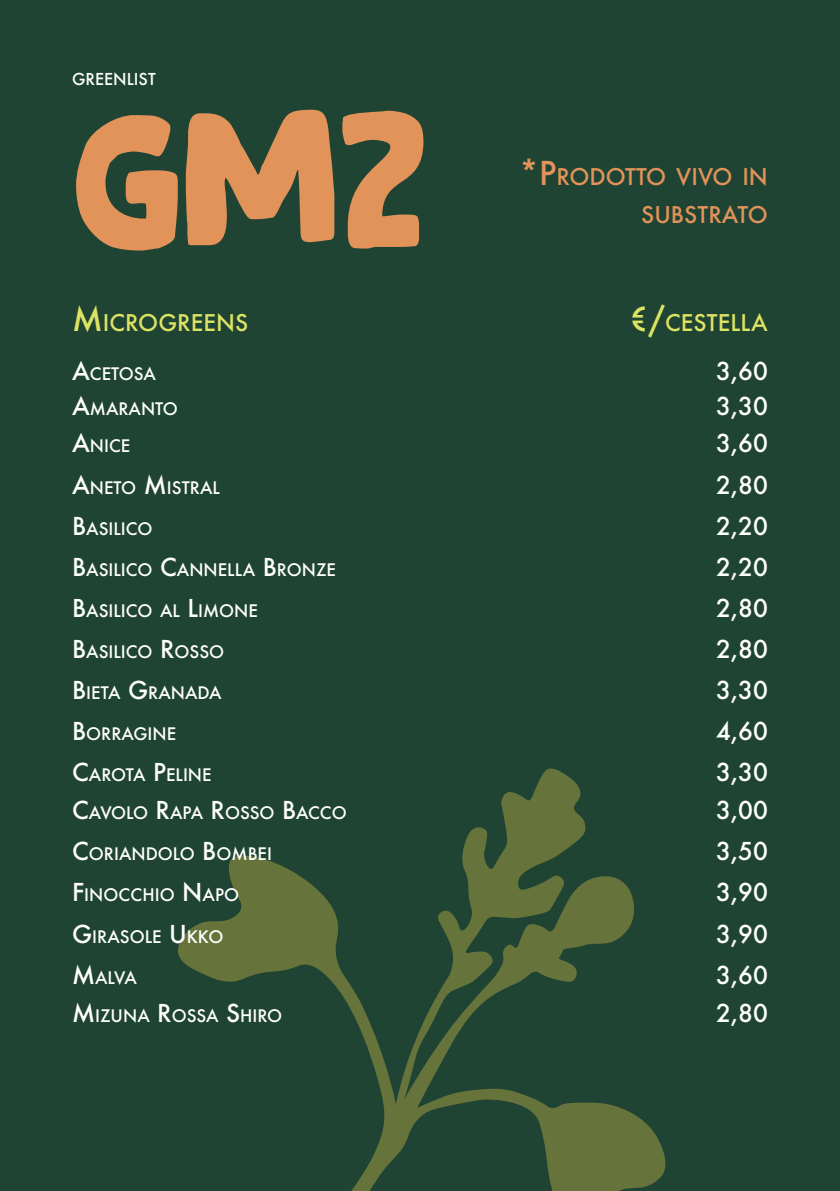
<style>
.page{position:relative;width:840px;height:1191px;background:#fff}
.page>*{position:absolute;margin:0;border:0;box-sizing:border-box;transform-origin:0 0}
.t1{font:200px "Cookie Supply DEMO";color:#e19359}
.t2{font:500 24px "Futura";color:#fff}
.t3{font:500 22.4px/38.4px "Futura";color:#e19359;text-align:right}
.t4{font:500 22.4px "Futura";color:#dde362}
.t5{font:500 16.8px "Futura";color:#fff}
.t6{font:500 16px "Futura";color:#fff}
.s1{font-size:32px}
.s2{font-size:24px}
</style>
<div class="page">
<div style="left:0;top:0;width:839px;height:1191px;background:#1f4433"></div>
<svg style="left:178px;top:768px;width:488px;height:423px"></svg>
<p class="t6" style="left:72px;top:68px;width:85px">GREENLIST</p>
<p class="t1" style="left:72px;top:70px;width:356px">GM2</p>
<p class="t3" style="left:519px;top:157px;width:250px"><span class="s1">*P</span>RODOTTO VIVO IN<br>SUBSTRATO</p>
<p class="t4" style="left:72px;top:307px;width:177px"><span class="s1">M</span>ICROGREENS</p>
<p class="t4" style="left:628px;top:307px;width:140px"><span class="s1">€/</span>CESTELLA</p>
<p class="t5" style="left:72px;top:362px;width:85px"><span class="s2">A</span>CETOSA</p>
<p class="t2" style="left:715px;top:354px;width:53px">3,60</p>
<p class="t5" style="left:72px;top:397px;width:107px"><span class="s2">A</span>MARANTO</p>
<p class="t2" style="left:715px;top:389px;width:53px">3,30</p>
<p class="t5" style="left:72px;top:434px;width:60px"><span class="s2">A</span>NICE</p>
<p class="t2" style="left:715px;top:427px;width:53px">3,60</p>
<p class="t5" style="left:72px;top:476px;width:149px"><span class="s2">A</span>NETO <span class="s2">M</span>ISTRAL</p>
<p class="t2" style="left:715px;top:468px;width:53px">2,80</p>
<p class="t5" style="left:72px;top:517px;width:82px"><span class="s2">B</span>ASILICO</p>
<p class="t2" style="left:715px;top:509px;width:53px">2,20</p>
<p class="t5" style="left:72px;top:558px;width:265px"><span class="s2">B</span>ASILICO <span class="s2">C</span>ANNELLA <span class="s2">B</span> RONZE</p>
<p class="t2" style="left:715px;top:550px;width:53px">2,20</p>
<p class="t5" style="left:72px;top:599px;width:187px"><span class="s2">B</span>ASILICO AL <span class="s2">L</span>IMONE</p>
<p class="t2" style="left:715px;top:591px;width:53px">2,80</p>
<p class="t5" style="left:72px;top:640px;width:153px"><span class="s2">B</span>ASILICO <span class="s2">R</span>OSSO</p>
<p class="t2" style="left:715px;top:632px;width:53px">2,80</p>
<p class="t5" style="left:72px;top:681px;width:151px"><span class="s2">B</span> IETA <span class="s2">G</span>RANADA</p>
<p class="t2" style="left:715px;top:674px;width:53px">3,30</p>
<p class="t5" style="left:72px;top:722px;width:106px"><span class="s2">B</span>ORRAGINE</p>
<p class="t2" style="left:715px;top:715px;width:53px">4,60</p>
<p class="t5" style="left:72px;top:763px;width:141px"><span class="s2">C</span>AROTA <span class="s2">P</span>ELINE</p>
<p class="t2" style="left:715px;top:756px;width:53px">3,30</p>
<p class="t5" style="left:72px;top:801px;width:276px"><span class="s2">C</span>AVOLO <span class="s2">R</span>APA <span class="s2">R</span>OSSO <span class="s2">B</span>ACCO</p>
<p class="t2" style="left:715px;top:794px;width:53px">3,00</p>
<p class="t5" style="left:72px;top:842px;width:201px"><span class="s2">C</span>ORIANDOLO <span class="s2">B</span>OMBEI</p>
<p class="t2" style="left:715px;top:835px;width:53px">3,50</p>
<p class="t5" style="left:72px;top:883px;width:168px"><span class="s2">F</span>INOCCHIO <span class="s2">N</span>APO</p>
<p class="t2" style="left:715px;top:876px;width:53px">3,90</p>
<p class="t5" style="left:72px;top:924px;width:153px"><span class="s2">G</span>IRASOLE <span class="s2">U</span> KKO</p>
<p class="t2" style="left:715px;top:917px;width:53px">3,90</p>
<p class="t5" style="left:72px;top:966px;width:66px"><span class="s2">M</span>ALVA</p>
<p class="t5" style="left:72px;top:1004px;width:211px"><span class="s2">M</span>IZUNA <span class="s2">R</span>OSSA <span class="s2">S</span>HIRO</p>
<p class="t2" style="left:715px;top:958px;width:53px">3,60</p>
<p class="t2" style="left:715px;top:997px;width:53px">2,80</p>
</div>
